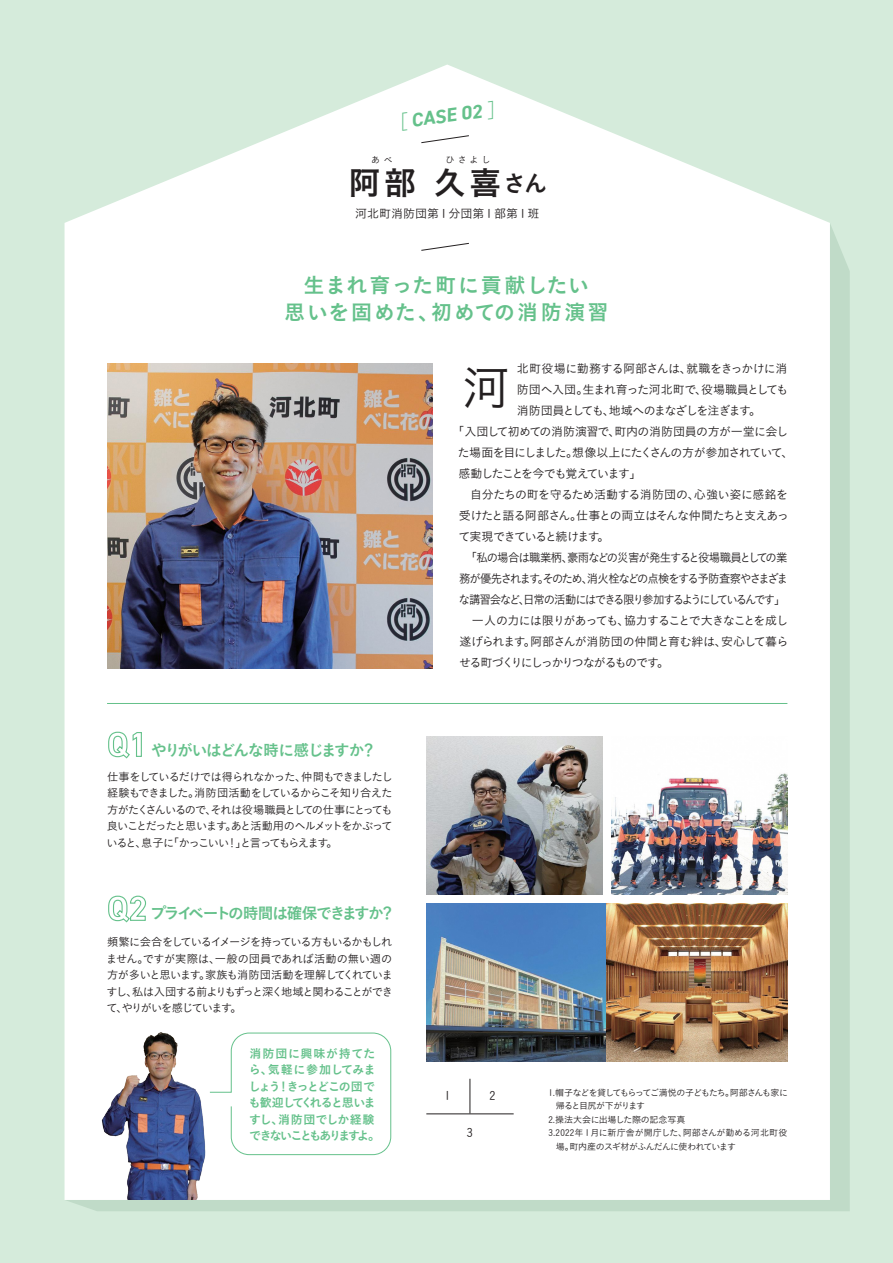
<style>
.page{position:relative;width:893px;height:1263px;background:#d5ebdb}
.page>*{position:absolute;margin:0;border:0;box-sizing:border-box;transform-origin:0 0}
.t1{font:48.3px "Koburina Go Std W3";color:#231f20}
.t2{font:32.4px "Koburina Go Std W6";color:#231f20}
.t3{font:21px/27px "Koburina Go Std W6";letter-spacing:.08em;color:#65c18b;text-align:center}
.t4{font:700 19.35px "DIN2014";color:#65c18b}
.t5{font:15.75px "Koburina Go Std W6";letter-spacing:-.135em;color:#65c18b}
.t6{font:15.75px "Koburina Go Std W6";letter-spacing:-.11em;color:#65c18b}
.t7{font:12px "Koburina Go Std W3";letter-spacing:-.085em;color:#231f20}
.t8{font:12px/16.5px "Koburina Go Std W6";letter-spacing:-.09em;color:#65c18b}
.t9{font:12px "Koburina Go Std W3";letter-spacing:-.035em;color:#231f20}
.t10{font:12px "Koburina Go Std W3";letter-spacing:-.13em;color:#231f20;scale:.95 1}
.t11{font:12px "Koburina Go Std W3";letter-spacing:-.16em;color:#231f20;scale:.95 1}
.t12{font:12px "Koburina Go Std W3";letter-spacing:-.085em;color:#231f20;scale:.95 1}
.t13{font:12px "Koburina Go Std W3";letter-spacing:-.04em;color:#231f20}
.t14{font:12px "Koburina Go Std W3";letter-spacing:-.05em;color:#231f20}
.t15{font:12px "Koburina Go Std W3";letter-spacing:-.045em;color:#231f20}
.t16{font:12px "Koburina Go Std W3";letter-spacing:-.12em;color:#231f20}
.t17{font:12px "Koburina Go Std W3";letter-spacing:-.135em;color:#231f20}
.t18{font:12px "Koburina Go Std W3";letter-spacing:-.11em;color:#231f20}
.t19{font:12px "Koburina Go Std W3";color:#231f20}
.t20{font:12px "Koburina Go Std W3";letter-spacing:-.115em;color:#231f20}
.t21{font:11.25px/16.5px "Koburina Go Std W3";letter-spacing:-.12em;color:#231f20;text-align:justify}
.t22{font:9px "Koburina Go Std W3";letter-spacing:-.105em;color:#231f20}
.t23{font:9px "Koburina Go Std W3";letter-spacing:-.01em;color:#231f20}
.t24{font:9px "Koburina Go Std W3";letter-spacing:-.085em;color:#231f20}
.t25{font:9px "Koburina Go Std W3";letter-spacing:-.03em;color:#231f20}
.t26{font:9px "Koburina Go Std W3";letter-spacing:-.055em;color:#231f20}
.s1{font-family:"Koz Go Pr 6 N";font-weight:400}
.s2{font-size:22.95px}
</style>
<div class="page">
<svg style="left:65px;top:65px;width:765px;height:158px"></svg>
<div style="left:65px;top:223px;width:785px;height:988px;background:#fff"></div>
<hr style="left:107px;top:703px;width:680px;height:1px;background:#65c18b">
<svg style="left:420px;top:135px;width:50px;height:9px"></svg>
<svg style="left:420px;top:242px;width:50px;height:9px"></svg>
<svg style="left:108px;top:895px;width:39px;height:28px"></svg>
<svg style="left:108px;top:731px;width:34px;height:28px"></svg>
<hr style="left:470px;top:1079px;width:1px;height:34px;background:#231f20">
<hr style="left:426px;top:1113px;width:88px;height:1px;background:#231f20">
<div style="left:231px;top:1033px;width:160px;height:122px;border:1px solid #65c18b;border-radius:18px"></div>
<img style="left:107px;top:363px;width:325px;height:305px">
<img style="left:426px;top:903px;width:361px;height:159px">
<img style="left:426px;top:736px;width:177px;height:159px">
<img style="left:611px;top:736px;width:176px;height:159px">
<img style="left:95px;top:1028px;width:117px;height:172px">
<h3 class="t4" style="left:386px;top:110px;width:121px;rotate:-7deg"><span class="s1">［</span> CASE 02 <span class="s1">］</span></h3>
<p class="t26" style="left:371px;top:153px;width:23px">あべ</p>
<p class="t26" style="left:445px;top:153px;width:47px">ひさよし</p>
<h2 class="t2" style="left:348px;top:158px;width:201px">阿部 久喜<span class="s2">さん</span></h2>
<p class="t19" style="left:355px;top:204px;width:186px">河北町消防団第１分団第１部第１班</p>
<h3 class="t3" style="left:284px;top:272px;width:326px">生まれ育った町に貢献したい<br>思いを固めた、初めての消防演習</h3>
<h3 class="t6" style="left:151px;top:737px;width:227px">やりがいはどんな時に感じますか？</h3>
<p class="t21" style="left:107px;top:768px;width:288px">仕事をしているだけでは得られなかった、仲間もできましたし経験もできました。消防団活動をしているからこそ知り合えた方がたくさんいるので、それは役場職員としての仕事にとっても良いことだったと思います。あと活動用のヘルメットをかぶっていると、息子に「かっこいい！」と言ってもらえます。</p>
<h3 class="t5" style="left:151px;top:901px;width:246px">プライベートの時間は確保できますか？</h3>
<p class="t21" style="left:106px;top:933px;width:288px">頻繁に会合をしているイメージを持っている方もいるかもしれません。ですが実際は、一般の団員であれば活動の無い週の方が多いと思います。家族も消防団活動を理解してくれていますし、私は入団する前よりもずっと深く地域と関わることができて、やりがいを感じています。</p>
<p class="t8" style="left:248px;top:1045px;width:133px">消防団に興味が持てたら、気軽に参加してみましょう！きっとどこの団でも歓迎してくれると思いますし、消防団でしか経験できないこともありますよ。</p>
<p class="t15" style="left:517px;top:360px;width:272px">北町役場に勤務する阿部さんは、就職をきっかけに消</p>
<p class="t9" style="left:517px;top:381px;width:273px">防団へ入団。生まれ育った河北町で、役場職員としても</p>
<p class="t16" style="left:517px;top:402px;width:246px">消防団員としても、地域へのまなざしを注ぎます。</p>
<p class="t13" style="left:452px;top:423px;width:337px">「入団して初めての消防演習で、町内の消防団員の方が一堂に会し</p>
<p class="t7" style="left:458px;top:444px;width:337px">た場面を目にしました。想像以上にたくさんの方が参加されていて、</p>
<p class="t18" style="left:459px;top:465px;width:184px">感動したことを今でも覚えています」</p>
<p class="t9" style="left:459px;top:486px;width:331px">　自分たちの町を守るため活動する消防団の、心強い姿に感銘を</p>
<p class="t7" style="left:459px;top:507px;width:332px">受けたと語る阿部さん。仕事との両立はそんな仲間たちと支えあっ</p>
<p class="t20" style="left:458px;top:528px;width:153px">て実現できていると続けます。</p>
<p class="t12" style="left:465px;top:549px;width:340px">「私の場合は職業柄、豪雨などの災害が発生すると役場職員としての業</p>
<p class="t10" style="left:459px;top:570px;width:348px">務が優先されます。そのため、消火栓などの点検をする予防査察やさまざま</p>
<p class="t11" style="left:459px;top:591px;width:345px">な講習会など、日常の活動にはできる限り参加するようにしているんです」</p>
<p class="t7" style="left:459px;top:612px;width:330px">　一人の力には限りがあっても、協力することで大きなことを成し</p>
<p class="t14" style="left:460px;top:633px;width:330px">遂げられます。阿部さんが消防団の仲間と育む絆は、安心して暮ら</p>
<p class="t17" style="left:459px;top:654px;width:211px">せる町づくりにしっかりつながるものです。</p>
<h1 class="t1" style="left:462px;top:351px;width:50px">河</h1>
<p class="t7" style="left:444px;top:1086px;width:7px">1</p>
<p class="t7" style="left:489px;top:1086px;width:7px">2</p>
<p class="t7" style="left:467px;top:1123px;width:7px">3</p>
<p class="t22" style="left:548px;top:1086px;width:241px">1.帽子などを貸してもらってご満悦の子どもたち。阿部さんも家に</p>
<p class="t22" style="left:556px;top:1099px;width:91px">帰ると目尻が下がります</p>
<p class="t25" style="left:548px;top:1113px;width:138px">2.操法大会に出場した際の記念写真</p>
<p class="t23" style="left:548px;top:1126px;width:240px">3.2022年１月に新庁舎が開庁した、阿部さんが勤める河北町役</p>
<p class="t24" style="left:556px;top:1140px;width:182px">場。町内産のスギ材がふんだんに使われています</p>
</div>
